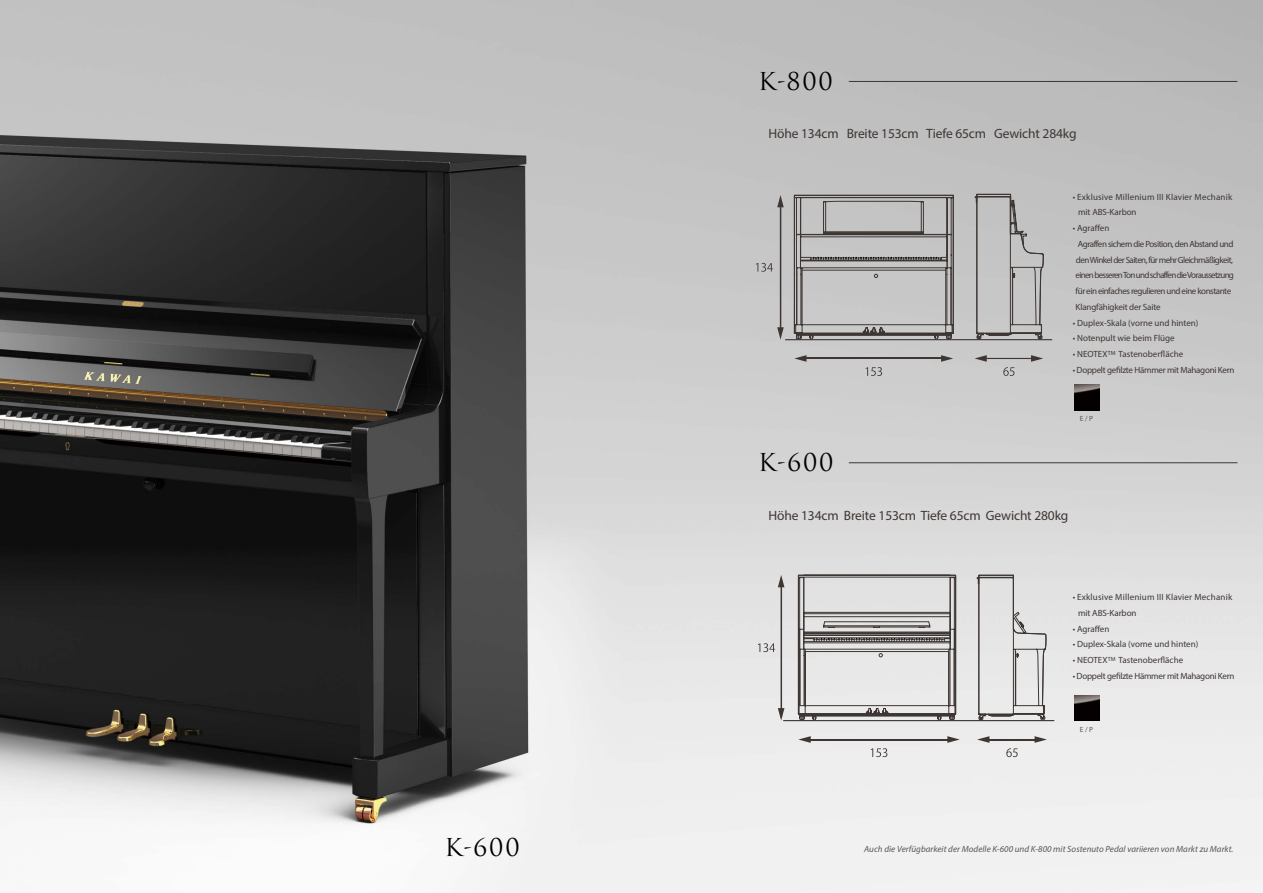
<style>
.page{position:relative;width:1263px;height:893px;background:#fff}
.page>*{position:absolute;margin:0;border:0;box-sizing:border-box;transform-origin:0 0}
.t1{font:24px "Trajan Pro 3";letter-spacing:.05em;color:#000}
.t2{font:13.5px "Myriad Pro";letter-spacing:-.01em;color:#3e3633}
.t3{font:9px/15.8px "Myriad Pro";letter-spacing:-.05em;color:#3e3633}
.t4{font:9px "Myriad Pro";color:#3e3633}
.t5{font:9px/15.8px "Myriad Pro";letter-spacing:.02em;color:#3e3633}
.t6{font:italic 9px "Myriad Pro";letter-spacing:.005em;color:#595757}
.t7{font:9px "Myriad Pro";letter-spacing:-.02em;color:#3e3633}
.t8{font:7.5px "Myriad Pro";color:#595757}
.t9{font:6px "Myriad Pro";color:#3e3633}
</style>
<div class="page">
<img style="left:0;top:0;width:1263px;height:893px">
<img style="left:1074px;top:384px;width:26px;height:26px">
<img style="left:1074px;top:695px;width:26px;height:26px">
<hr style="left:849px;top:81px;width:388px;height:1px;background:#3e3633">
<hr style="left:849px;top:462px;width:388px;height:1px;background:#3e3633">
<hr style="left:785px;top:339px;width:267px;height:1px;background:#3e3633">
<div style="left:793px;top:149px;width:251px;height:186px;background:#c1c1c1"></div>
<svg style="left:794px;top:194px;width:250px;height:145px"></svg>
<hr style="left:804px;top:358px;width:139px;height:1px;background:#3e3633">
<svg style="left:794px;top:355px;width:12px;height:7px"></svg>
<svg style="left:941px;top:355px;width:12px;height:7px"></svg>
<svg style="left:777px;top:327px;width:7px;height:13px"></svg>
<svg style="left:777px;top:195px;width:7px;height:12px"></svg>
<hr style="left:780px;top:202px;width:1px;height:132px;background:#3e3633">
<svg style="left:756px;top:263px;width:17px;height:9px"></svg>
<svg style="left:865px;top:367px;width:17px;height:9px"></svg>
<svg style="left:974px;top:355px;width:69px;height:21px"></svg>
<hr style="left:783px;top:720px;width:271px;height:1px;background:#3e3633">
<div style="left:797px;top:532px;width:250px;height:184px;background:#ddd"></div>
<svg style="left:798px;top:575px;width:248px;height:145px"></svg>
<hr style="left:808px;top:739px;width:142px;height:1px;background:#3e3633">
<svg style="left:798px;top:736px;width:13px;height:7px"></svg>
<svg style="left:947px;top:736px;width:13px;height:7px"></svg>
<hr style="left:987px;top:739px;width:50px;height:1px;background:#3e3633">
<svg style="left:977px;top:736px;width:12px;height:7px"></svg>
<svg style="left:1034px;top:736px;width:13px;height:7px"></svg>
<svg style="left:778px;top:708px;width:6px;height:12px"></svg>
<svg style="left:778px;top:575px;width:6px;height:12px"></svg>
<hr style="left:780px;top:585px;width:2px;height:132px;background:#3e3633">
<svg style="left:758px;top:643px;width:17px;height:9px"></svg>
<svg style="left:871px;top:748px;width:16px;height:9px"></svg>
<svg style="left:1006px;top:748px;width:12px;height:9px"></svg>
<h1 class="t1" style="left:444px;top:830px;width:77px">K-600</h1>
<h1 class="t1" style="left:758px;top:65px;width:76px">K-800</h1>
<h2 class="t2" style="left:768px;top:125px;width:310px">Höhe 134cm Breite 153cm Tiefe 65cm Gewicht 284kg</h2>
<p class="t5" style="left:1078px;top:188px;width:156px;text-indent:-5px">• Exklusive Millenium III Klavier Mechanik mit ABS-Karbon</p>
<p class="t3" style="left:1076px;top:220px;width:160px;text-indent:-3px">• Agraffen<br>Agraffen sichern die Position, den Abstand und den Winkel der Saiten, für mehr Gleichmäßigkeit, einen besseren Ton und schaffen die Voraussetzung für ein einfaches regulieren und eine konstante Klangfähigkeit der Saite</p>
<p class="t4" style="left:1073px;top:317px;width:127px">• Duplex-Skala (vorne und hinten)</p>
<p class="t4" style="left:1073px;top:333px;width:103px">• Notenpult wie beim Flüge</p>
<p class="t4" style="left:1073px;top:348px;width:112px">• NEOTEX Tastenoberfläche</p>
<p class="t7" style="left:1073px;top:364px;width:163px">• Doppelt gefilzte Hämmer mit Mahagoni Kern</p>
<p class="t9" style="left:1108px;top:349px;width:9px">TM</p>
<h1 class="t1" style="left:758px;top:446px;width:77px">K-600</h1>
<p class="t8" style="left:1080px;top:414px;width:15px">E / P</p>
<h2 class="t2" style="left:768px;top:507px;width:302px">Höhe 134cm Breite 153cm Tiefe 65cm Gewicht 280kg</h2>
<p class="t5" style="left:1078px;top:589px;width:156px;text-indent:-5px">• Exklusive Millenium III Klavier Mechanik mit ABS-Karbon</p>
<p class="t7" style="left:1073px;top:623px;width:38px">• Agraffen</p>
<p class="t4" style="left:1073px;top:639px;width:127px">• Duplex-Skala (vorne und hinten)</p>
<p class="t4" style="left:1073px;top:654px;width:112px">• NEOTEX Tastenoberfläche</p>
<p class="t7" style="left:1073px;top:670px;width:163px">• Doppelt gefilzte Hämmer mit Mahagoni Kern</p>
<p class="t9" style="left:1108px;top:655px;width:9px">TM</p>
<p class="t8" style="left:1080px;top:724px;width:15px">E / P</p>
<p class="t6" style="left:864px;top:843px;width:371px">Auch die Verfügbarkeit der Modelle K-600 und K-800 mit Sostenuto Pedal variieren von Markt zu Markt.</p>
</div>
